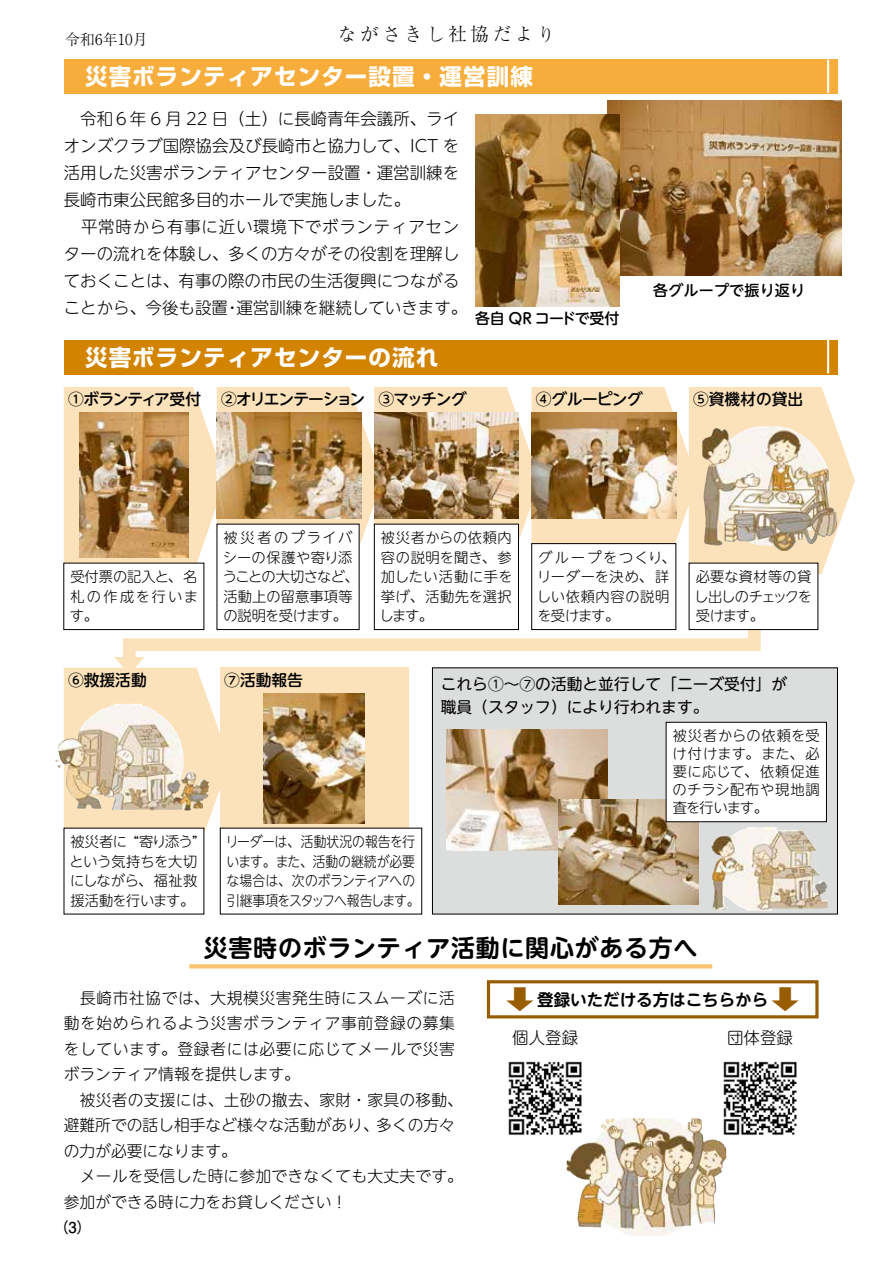
<style>
.page{position:relative;width:893px;height:1263px;background:#fff}
.page>*{position:absolute;margin:0;border:0;box-sizing:border-box;transform-origin:0 0}
.t1{font:700 26.4px "UD Shin M Go Pr 6 N De";color:#985d00;scale:1.25 1}
.t2{font:700 24px "UD Shin M Go Pr 6 N De";letter-spacing:.03em;color:#000}
.t3{font:700 22.5px "Shin Go Pr 5";letter-spacing:.05em;color:#fff}
.t4{font:300 18.45px "Ryumin Pr 5";letter-spacing:.2em;color:#000}
.t5{font:300 16.5px "UD Shin M Go Pr 6 N";color:#000}
.t6{font:300 16.5px "UD Shin M Go Pr 6 N";letter-spacing:.045em;color:#000}
.t7{font:700 16.5px "UD Shin M Go Pr 6 N De";color:#000}
.t8{font:300 15.75px/25.5px "UD Shin M Go Pr 6 N";letter-spacing:.015em;color:#000}
.t9{font:300 15.75px "UD Shin M Go Pr 6 N";letter-spacing:.04em;color:#000}
.t10{font:15.75px "UD Shin M Go Pr 6 N";color:#000}
.t11{font:300 15.75px "UD Shin M Go Pr 6 N";letter-spacing:.035em;color:#000}
.t12{font:500 15.75px "UD Shin M Go Pr 6 N";letter-spacing:-.03em;color:#000}
.t13{font:500 15.75px "UD Shin M Go Pr 6 N";letter-spacing:-.075em;color:#000}
.t14{font:500 15.75px "UD Shin M Go Pr 6 N";letter-spacing:-.055em;color:#000}
.t15{font:500 15.75px "UD Shin M Go Pr 6 N";color:#000}
.t16{font:500 15px "UD Shin M Go Pr 6 N";letter-spacing:.015em;color:#000}
.t17{font:500 15px "UD Shin M Go Pr 6 N";letter-spacing:-.02em;color:#000}
.t18{font:300 15px "Ryumin Pr 5";color:#000}
.t19{font:700 15px "Futo Go B101 Pr 5";color:#000}
.t20{font:300 14.25px/19.5px "UD Shin M Go Pr 6 N";color:#000;text-align:justify}
.t21{font:300 14.25px/19.5px "UD Shin M Go Pr 6 N";color:#000;scale:.9 1}
.t22{font:300 14.25px/19.5px "UD Shin M Go Pr 6 N";letter-spacing:.045em;color:#000}
.s1{font-size:18px}
</style>
<div class="page">
<svg style="left:117px;top:580px;width:650px;height:96px"></svg>
<div style="left:432px;top:668px;width:405px;height:246px;background:#dcdddd"></div>
<div style="left:432px;top:668px;width:406px;height:246px;border:1px solid #000"></div>
<div style="left:64px;top:60px;width:774px;height:34px;background:#f6ad3c"></div>
<hr style="left:827px;top:60px;width:2px;height:33px;background:#fff">
<div style="left:64px;top:340px;width:774px;height:34px;background:#d28300"></div>
<hr style="left:827px;top:340px;width:2px;height:33px;background:#fff">
<img style="left:608px;top:100px;width:234px;height:176px">
<img style="left:475px;top:114px;width:144px;height:192px">
<svg style="left:64px;top:657px;width:166px;height:198px"></svg>
<svg style="left:64px;top:387px;width:791px;height:187px"></svg>
<div style="left:220px;top:668px;width:188px;height:187px;background:#fce2ba"></div>
<img style="left:263px;top:693px;width:102px;height:130px">
<img style="left:57px;top:704px;width:152px;height:107px">
<img style="left:79px;top:412px;width:109px;height:146px">
<img style="left:702px;top:426px;width:136px;height:125px">
<img style="left:531px;top:412px;width:145px;height:107px">
<img style="left:374px;top:412px;width:145px;height:107px">
<img style="left:217px;top:412px;width:144px;height:107px">
<img style="left:446px;top:730px;width:161px;height:120px">
<img style="left:559px;top:799px;width:139px;height:105px">
<img style="left:712px;top:827px;width:115px;height:84px">
<div style="left:64px;top:563px;width:140px;height:66px;background:#fff"></div>
<div style="left:64px;top:563px;width:140px;height:67px;border:1px solid #000"></div>
<div style="left:64px;top:828px;width:140px;height:86px;background:#fff"></div>
<div style="left:220px;top:828px;width:202px;height:86px;background:#fff"></div>
<div style="left:666px;top:722px;width:160px;height:100px;background:#fff"></div>
<div style="left:666px;top:722px;width:161px;height:100px;border:1px solid #000"></div>
<div style="left:217px;top:524px;width:142px;height:105px;background:#fff"></div>
<div style="left:374px;top:524px;width:144px;height:105px;background:#fff"></div>
<div style="left:374px;top:524px;width:145px;height:106px;border:1px solid #000"></div>
<div style="left:532px;top:544px;width:144px;height:85px;background:#fff"></div>
<div style="left:531px;top:543px;width:145px;height:87px;border:1px solid #000"></div>
<div style="left:689px;top:563px;width:129px;height:66px;background:#fff"></div>
<div style="left:689px;top:563px;width:129px;height:67px;border:1px solid #000"></div>
<svg style="left:189px;top:964px;width:523px;height:4px;background:#f9c579"></svg>
<div style="left:487px;top:980px;width:332px;height:38px;border:3px solid #985d00"></div>
<img style="left:567px;top:1118px;width:159px;height:118px">
<img style="left:508px;top:1061px;width:80px;height:79px">
<img style="left:718px;top:1061px;width:79px;height:79px">
<p class="t4" style="left:338px;top:19px;width:219px">ながさきし社協だよ<span class="s1">り</span></p>
<p class="t18" style="left:65px;top:27px;width:84px">令和年6 10月</p>
<h3 class="t3" style="left:85px;top:59px;width:449px">災害ボランティアセンター設置・運営訓練</h3>
<p class="t5" style="left:64px;top:105px;width:397px">　令和６年 6 月 22 日（土）に長崎青年会議所、ライ</p>
<p class="t5" style="left:64px;top:132px;width:397px">オンズクラブ国際協会及び長崎市と協力して、ICT を</p>
<p class="t5" style="left:64px;top:159px;width:397px">活用した災害ボランティアセンター設置・運営訓練を</p>
<p class="t5" style="left:64px;top:186px;width:348px">長崎市東公民館多目的ホールで実施しました。</p>
<p class="t6" style="left:64px;top:213px;width:397px">　平常時から有事に近い環境下でボランティアセン</p>
<p class="t5" style="left:64px;top:240px;width:397px">ターの流れを体験し、多くの方々がその役割を理解し</p>
<p class="t5" style="left:64px;top:267px;width:397px">ておくことは、有事の際の市民の生活復興につながる</p>
<p class="t5" style="left:236px;top:294px;width:232px">運営訓練を継続していきます。</p>
<p class="t5" style="left:64px;top:294px;width:166px">ことから、今後も設置</p>
<p class="t5" style="left:224px;top:294px;width:18px">・</p>
<h3 class="t3" style="left:85px;top:339px;width:355px">災害ボランティアセンターの流れ</h3>
<p class="t17" style="left:475px;top:306px;width:146px">各自 QR コードで受付</p>
<p class="t14" style="left:68px;top:386px;width:135px">①ボランティア受付</p>
<p class="t13" style="left:221px;top:386px;width:146px">②オリエンテーション</p>
<p class="t12" style="left:378px;top:386px;width:90px">③マッチング</p>
<p class="t12" style="left:536px;top:386px;width:109px">④グルーピング</p>
<p class="t16" style="left:653px;top:278px;width:154px">各グループで振り返り</p>
<p class="t15" style="left:693px;top:386px;width:112px">⑤資機材の貸出</p>
<p class="t20" style="left:70px;top:566px;width:130px">受付票の記入と、名札の作成を行います。</p>
<p class="t12" style="left:68px;top:666px;width:80px">⑥救援活動</p>
<p class="t20" style="left:223px;top:527px;width:138px;text-align:left">被災者のプライバシーの保護や寄り添うことの大切さなど、活動上の留意事項等の説明を受けます。</p>
<p class="t20" style="left:380px;top:527px;width:135px">被災者からの依頼内容の説明を聞き、参加したい活動に手を挙げ、活動先を選択します。</p>
<p class="t22" style="left:537px;top:547px;width:140px">グループをつくり、リーダーを決め、詳しい依頼内容の説明を受けます。</p>
<p class="t20" style="left:694px;top:566px;width:119px">必要な資材等の貸し出しのチェックを受けます。</p>
<p class="t12" style="left:224px;top:666px;width:80px">⑦活動報告</p>
<p class="t10" style="left:441px;top:671px;width:348px">これら①～⑦の活動と並行して「ニーズ受付」が</p>
<p class="t10" style="left:441px;top:693px;width:269px">職員（スタッフ）により行われます。</p>
<p class="t20" style="left:673px;top:726px;width:149px;line-height:18px">被災者からの依頼を受け付けます。また、必要に応じて、依頼促進のチラシ配布や現地調査を行います。</p>
<p class="t20" style="left:70px;top:831px;width:129px;text-align:left">被災者に<br>という気持ちを大切にしながら、福祉救援活動を行います。</p>
<p class="t21" style="left:226px;top:831px;width:217px">リーダーは、活動状況の報告を行います。また、活動の継続が必要な場合は、次のボランティアへの引継事項をスタッフへ報告します。</p>
<p class="t20" style="left:134px;top:831px;width:65px">“寄り添う“</p>
<h2 class="t2" style="left:204px;top:927px;width:495px">災害時のボランティア活動に関心がある方へ</h2>
<p class="t9" style="left:64px;top:985px;width:393px">　長崎市社協では、大規模災害発生時にスムーズに活</p>
<p class="t11" style="left:64px;top:1010px;width:393px">動を始められるよう災害ボランティア事前登録の募集</p>
<p class="t9" style="left:64px;top:1036px;width:393px">をしています。登録者には必要に応じてメールで災害</p>
<p class="t8" style="left:64px;top:1061px;width:238px">ボランティア情報を提供します。</p>
<p class="t8" style="left:64px;top:1086px;width:401px">　被災者の支援には、土砂の撤去、家財・家具の移動、</p>
<p class="t8" style="left:376px;top:1112px;width:80px">多くの方々</p>
<p class="t8" style="left:64px;top:1112px;width:401px">避難所での話し相手など様々な活動があり、<br>の力が必要になります。<br>　メールを受信した時に参加できなくても大丈夫です。参加ができる時に力をお貸しください!</p>
<p class="t19" style="left:54px;top:1215px;width:40px">) (3</p>
<h1 class="t1" style="left:503px;top:977px;width:28px">⬇</h1>
<h1 class="t1" style="left:769px;top:977px;width:28px">⬇</h1>
<p class="t7" style="left:537px;top:985px;width:232px">登録いただける方はこちらから</p>
<p class="t5" style="left:727px;top:1025px;width:67px">団体登録</p>
<p class="t5" style="left:512px;top:1025px;width:67px">個人登録</p>
</div>
